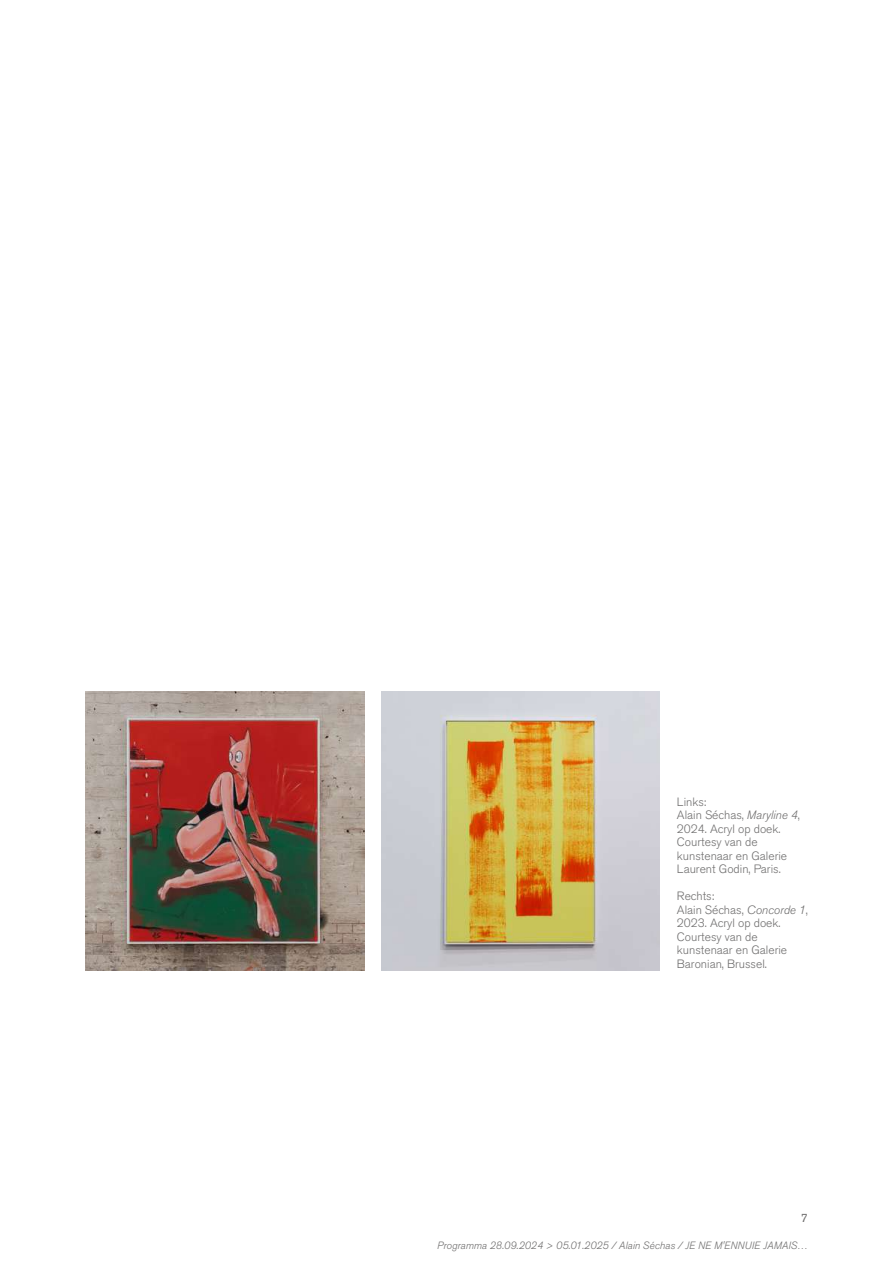
<style>
.page{position:relative;width:893px;height:1263px;background:#fff}
.page>*{position:absolute;margin:0;border:0;box-sizing:border-box;transform-origin:0 0}
.t1{font:300 12px/13.5px "Akzidenz Grotesk Pro";color:#706f6f}
.t2{font:12px "Akzidenz Grotesk Pro";color:#706f6f}
.t3{font:italic 300 10.5px "Akzidenz Grotesk Pro";color:#706f6f}
.s1{font-style:italic}
</style>
<div class="page">
<img style="left:381px;top:692px;width:279px;height:279px">
<img style="left:85px;top:692px;width:279px;height:279px">
<p class="t1" style="left:677px;top:795px;width:124px">Links:<br>Alain Séchas, <span class="s1">Maryline 4</span>,<br>2024. Acryl op doek.<br>Courtesy van de kunstenaar en Galerie<br>Laurent Godin, Paris.</p>
<p class="t1" style="left:677px;top:889px;width:132px">Rechts:<br>Alain Séchas, <span class="s1">Concorde 1</span>,<br>2023. Acryl op doek.<br>Courtesy van de kunstenaar en Galerie<br>Baronian, Brussel.</p>
<p class="t2" style="left:801px;top:1210px;width:8px">7</p>
<p class="t3" style="left:437px;top:1238px;width:372px">Programma 28.09.2024 &gt; 05.01.2025 / Alain Séchas / JE NE M'ENNUIE JAMAIS…</p>
</div>
